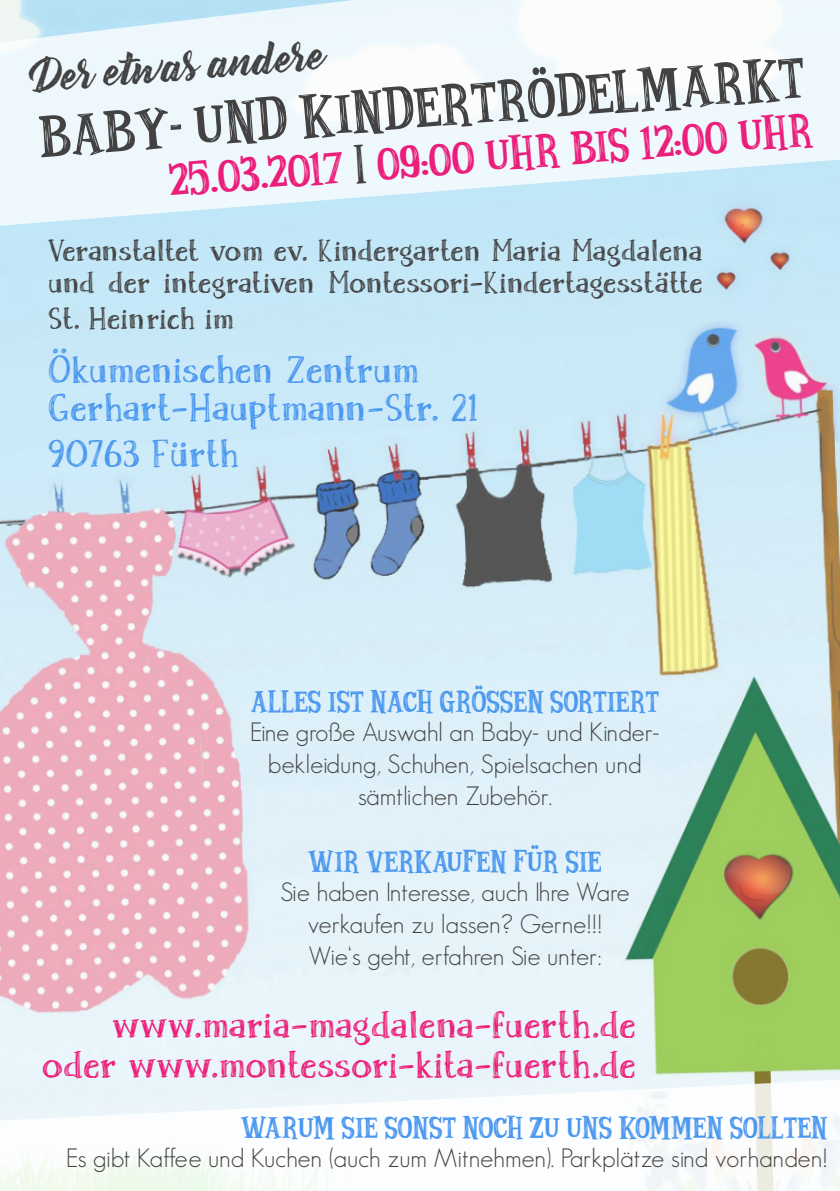
<style>
.page{position:relative;width:840px;height:1191px;background:#fff}
.page>*{position:absolute;margin:0;border:0;box-sizing:border-box;transform-origin:0 0}
.t1{font:50px "Strange Tales";color:#434242}
.t2{font:40px "Strange Tales";color:#eb1e7b}
.t3{font:40px "Bernadette Rough";color:#434242}
.t4{font:38px/40px "Skrawk Serif";letter-spacing:-.02em;color:#ec1f7a;text-align:right}
.t5{font:38px "Skrawk Serif";color:#4a97ef}
.t6{font:30px/32px "Skrawk Serif";letter-spacing:-.02em;color:#434242}
.t7{font:30px "Skrawk Serif";color:#434242}
.t8{font:300 26px "Geosans";color:#434242}
.t9{font:26px "Strange Tales";color:#4a97ef}
.s1{color:#434242}
</style>
<div class="page">
<img style="left:0;top:231px;width:839px;height:844px">
<svg style="left:0;top:0;width:839px;height:231px;fill:#eef8fc"></svg>
<svg style="left:0;top:1075px;width:839px;height:116px"></svg>
<p class="t3" style="left:32px;top:46px;width:294px;rotate:-5deg">Der etwas andere</p>
<p class="t1" style="left:37px;top:109px;width:768px;rotate:-5deg">BABY- UND KINDERTRÖDELMARKT</p>
<p class="t2" style="left:167px;top:157px;width:646px;rotate:-5deg">25.03.2017 <span class="s1">|</span> 09:00 UHR BIS 12:00 UHR</p>
<p class="t6" style="left:49px;top:234px;width:656px">Veranstaltet vom ev. Kindergarten Maria Magdalena und der integrativen Montessori-Kindertagesstätte</p>
<p class="t7" style="left:49px;top:300px;width:187px">St. Heinrich im</p>
<p class="t5" style="left:49px;top:346px;width:373px">Ökumenischen Zentrum</p>
<p class="t5" style="left:49px;top:384px;width:432px">Gerhart-Hauptmann-Str. 21</p>
<p class="t5" style="left:49px;top:430px;width:193px">90763 Fürth</p>
<p class="t9" style="left:250px;top:685px;width:410px">ALLES IST NACH GRÖSSEN SORTIERT</p>
<p class="t8" style="left:250px;top:717px;width:411px">Eine große Auswahl an Baby- und Kinder-</p>
<p class="t8" style="left:268px;top:749px;width:374px">bekleidung, Schuhen, Spielsachen und</p>
<p class="t8" style="left:358px;top:781px;width:195px">sämtlichen Zubehör.</p>
<p class="t9" style="left:308px;top:845px;width:295px">WIR VERKAUFEN FÜR SIE</p>
<p class="t8" style="left:280px;top:877px;width:350px">Sie haben Interesse, auch Ihre Ware</p>
<p class="t8" style="left:307px;top:909px;width:296px">verkaufen zu lassen? Gerne!!!</p>
<p class="t8" style="left:308px;top:941px;width:294px">Wie‘s geht, erfahren Sie unter:</p>
<p class="t4" style="left:42px;top:1004px;width:596px">www.maria-magdalena-fuerth.de oder www.montessori-kita-fuerth.de</p>
<p class="t9" style="left:241px;top:1111px;width:588px">WARUM SIE SONST NOCH ZU UNS KOMMEN SOLLTEN</p>
<p class="t8" style="left:66px;top:1143px;width:762px">Es gibt Kaffee und Kuchen (auch zum Mitnehmen). Parkplätze sind vorhanden!</p>
</div>
